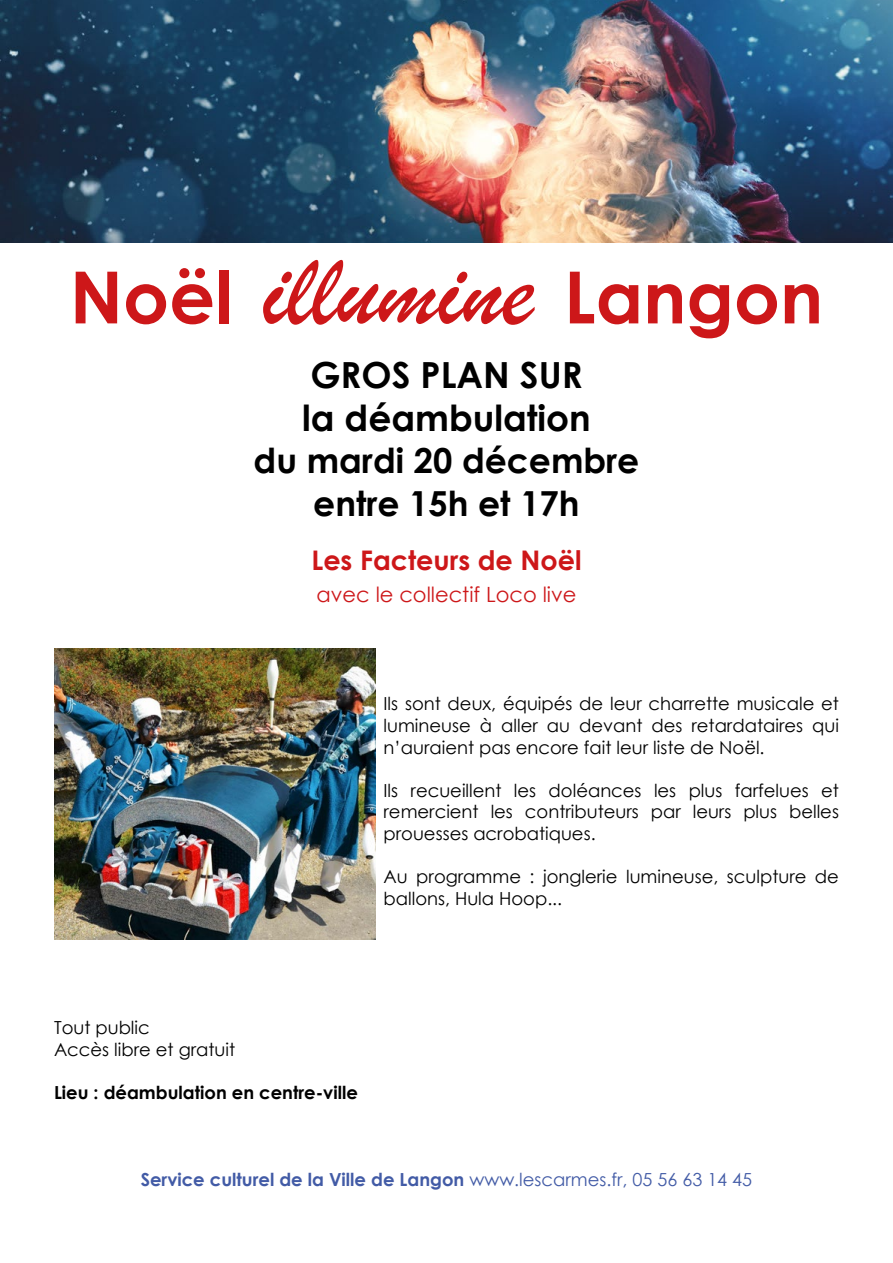
<style>
.page{position:relative;width:893px;height:1263px;background:#fff}
.page>*{position:absolute;margin:0;border:0;box-sizing:border-box;transform-origin:0 0}
.t1{font:700 72px "Century Gothic";color:#cd1719}
.t2{font:700 36px "Century Gothic";color:#000}
.t3{font:700 34.5px "Century Gothic";color:#000}
.t4{font:700 27px "Century Gothic";color:#cd1719}
.t5{font:21px "Century Gothic";color:#cd1719}
.t6{font:18px/21.6px "Century Gothic";color:#000;text-align:justify}
.t7{font:700 18px "Century Gothic";color:#425ba6}
.t8{font:700 18px "Century Gothic";color:#000}
.s1{font-family:"Brush Script";font-weight:400;font-size:108px}
.s2{font-weight:400}
</style>
<div class="page">
<img style="left:0;top:0;width:893px;height:242px">
<img style="left:54px;top:648px;width:321px;height:292px">
<p class="t1" style="left:70px;top:243px;width:755px">Noël <span class="s1">illumine</span> Langon</p>
<p class="t2" style="left:310px;top:348px;width:274px">GROS PLAN SUR</p>
<p class="t2" style="left:302px;top:391px;width:290px">la déambulation</p>
<p class="t3" style="left:254px;top:434px;width:387px">du mardi 20 décembre</p>
<p class="t3" style="left:313px;top:477px;width:268px">entre 15h et 17h</p>
<p class="t4" style="left:311px;top:540px;width:272px">Les Facteurs de Noël</p>
<p class="t5" style="left:317px;top:580px;width:261px">avec le collectif Loco live</p>
<p class="t6" style="left:384px;top:693px;width:457px">Ils sont deux, équipés de leur charrette musicale et lumineuse à aller au devant des retardataires qui n’auraient pas encore fait leur liste de Noël.</p>
<p class="t6" style="left:384px;top:779px;width:457px">Ils recueillent les doléances les plus farfelues et remercient les contributeurs par leurs plus belles prouesses acrobatiques.</p>
<p class="t6" style="left:384px;top:866px;width:457px">Au programme : jonglerie lumineuse, sculpture de ballons, Hula Hoop...</p>
<p class="t6" style="left:54px;top:1017px;width:97px">Tout public</p>
<p class="t6" style="left:54px;top:1038px;width:183px">Accès libre et gratuit</p>
<p class="t8" style="left:54px;top:1079px;width:305px">Lieu : déambulation en centre-ville</p>
<p class="t7" style="left:141px;top:1165px;width:613px">Service culturel de la Ville de Langon <span class="s2">www.lescarmes.fr, 05 56 63 14 45</span></p>
</div>
